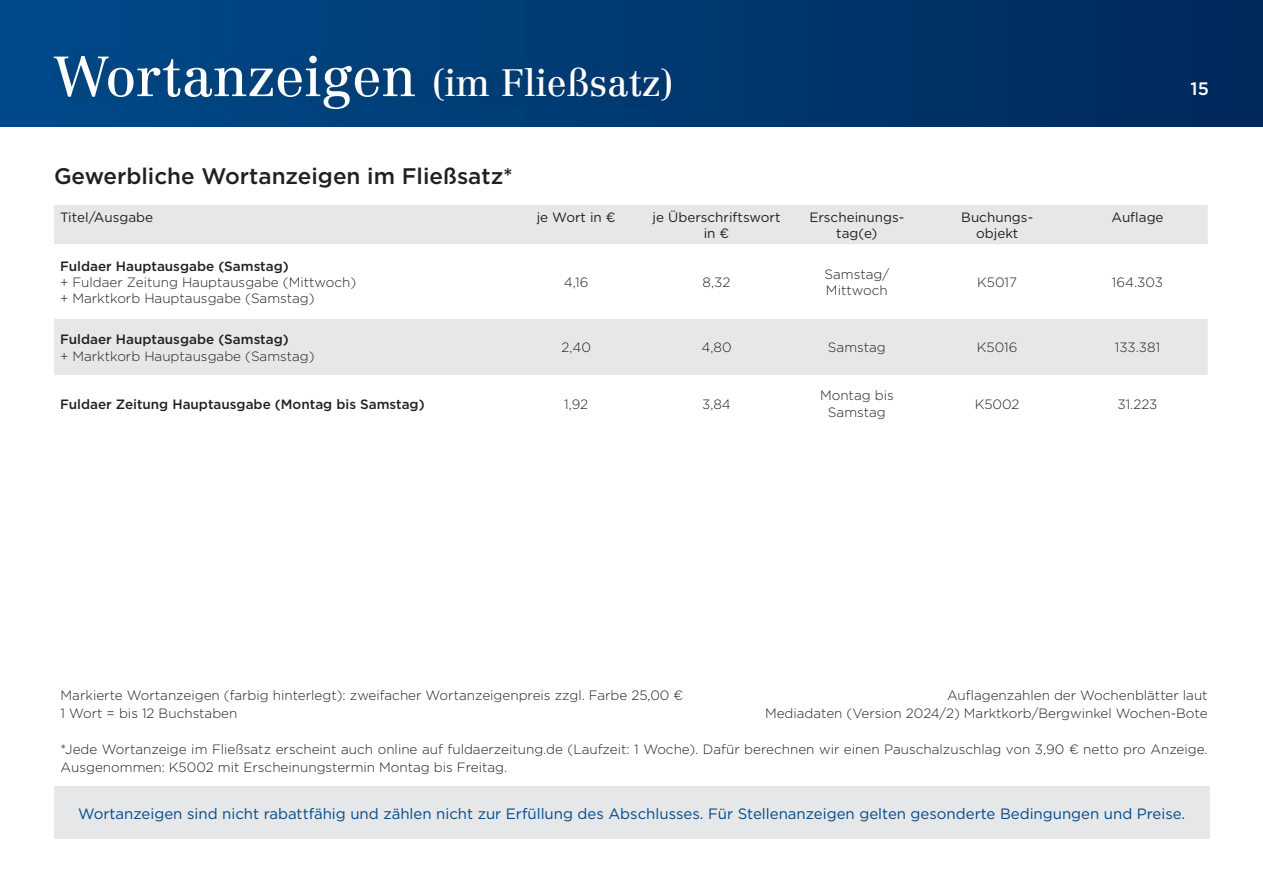
<style>
.page{position:relative;width:1263px;height:893px;background:#fff}
.page>*{position:absolute;margin:0;border:0;box-sizing:border-box;transform-origin:0 0}
.t1{font:37.5px "Centennial LT Pro";color:#fff}
.t2{font:500 22.5px "Gotham";color:#231f20}
.t3{font:500 18px "Gotham";color:#fff}
.t4{font:15px "Gotham";color:#004a8b}
.t5{font:300 13.5px/16.2px "Gotham";color:#231f20}
.t6{font:500 13.5px "Gotham";color:#231f20}
.t7{font:13.5px/16.2px "Gotham";color:#231f20;text-align:center}
.s1{font-size:55.5px}
</style>
<div class="page">
<div style="left:0;top:0;width:1262px;height:127px;background:linear-gradient(to right,#004b8b,#00295b)"></div>
<div style="left:43px;top:44px;width:643px;height:81px;background:#231f20;opacity:.25"></div>
<svg style="left:54px;top:205px;width:1154px;height:170px;fill:#e6e7e9"></svg>
<div style="left:54px;top:786px;width:1155px;height:53px;background:#e6e7e9"></div>
<h1 class="t1" style="left:54px;top:60px;width:621px"><span class="s1">Wortanzeigen</span> (im Fließsatz)</h1>
<h2 class="t2" style="left:54px;top:161px;width:460px">Gewerbliche Wortanzeigen im Fließsatz*</h2>
<p class="t7" style="left:60px;top:209px;width:95px">Titel/Ausgabe</p>
<p class="t7" style="left:537px;top:209px;width:80px">je Wort in €</p>
<p class="t7" style="left:653px;top:209px;width:129px">je Überschriftswort in €</p>
<p class="t7" style="left:809px;top:209px;width:96px">Erscheinungs&shy;tag(e)</p>
<p class="t7" style="left:961px;top:209px;width:73px">Buchungs&shy;objekt</p>
<p class="t7" style="left:1111px;top:209px;width:54px">Auflage</p>
<p class="t6" style="left:60px;top:257px;width:230px">Fuldaer Hauptausgabe (Samstag)</p>
<p class="t5" style="left:60px;top:274px;width:298px">+ Fuldaer Zeitung Hauptausgabe (Mittwoch) + Marktkorb Hauptausgabe (Samstag)</p>
<p class="t5" style="left:564px;top:274px;width:26px">4,16</p>
<p class="t5" style="left:703px;top:274px;width:29px">8,32</p>
<p class="t5" style="left:824px;top:266px;width:66px">Samstag/<br>Mittwoch</p>
<p class="t5" style="left:977px;top:274px;width:41px">K5017</p>
<p class="t5" style="left:1112px;top:274px;width:53px">164.303</p>
<p class="t6" style="left:60px;top:331px;width:230px">Fuldaer Hauptausgabe (Samstag)</p>
<p class="t5" style="left:60px;top:347px;width:256px">+ Marktkorb Hauptausgabe (Samstag)</p>
<p class="t5" style="left:561px;top:339px;width:31px">2,40</p>
<p class="t5" style="left:701px;top:339px;width:32px">4,80</p>
<p class="t5" style="left:828px;top:339px;width:59px">Samstag</p>
<p class="t5" style="left:977px;top:339px;width:42px">K5016</p>
<p class="t5" style="left:1115px;top:339px;width:47px">133.381</p>
<p class="t6" style="left:60px;top:395px;width:366px">Fuldaer Zeitung Hauptausgabe (Montag bis Samstag)</p>
<p class="t5" style="left:564px;top:395px;width:26px">1,92</p>
<p class="t5" style="left:702px;top:395px;width:30px">3,84</p>
<p class="t5" style="left:820px;top:387px;width:75px;text-align:center">Montag bis<br>Samstag</p>
<p class="t5" style="left:975px;top:395px;width:46px">K5002</p>
<p class="t5" style="left:1117px;top:395px;width:42px">31.223</p>
<h3 class="t3" style="left:1190px;top:77px;width:20px">15</h3>
<p class="t5" style="left:61px;top:685px;width:624px;line-height:18px">Markierte Wortanzeigen (farbig hinterlegt): zweifacher Wortanzeigenpreis zzgl. Farbe 25,00 €<br>1 Wort = bis 12 Buchstaben</p>
<p class="t5" style="left:61px;top:739px;width:1148px;line-height:18px">*Jede Wortanzeige im Fließsatz erscheint auch online auf fuldaerzeitung.de (Laufzeit: 1 Woche). Dafür berechnen wir einen Pauschalzuschlag von 3,90 € netto pro Anzeige.<br>Ausgenommen: K5002 mit Erscheinungstermin Montag bis Freitag.</p>
<p class="t4" style="left:78px;top:804px;width:1109px">Wortanzeigen sind nicht rabattfähig und zählen nicht zur Erfüllung des Abschlusses. Für Stellenanzeigen gelten gesonderte Bedingungen und Preise.</p>
<p class="t5" style="left:765px;top:685px;width:444px;line-height:18px;text-align:right">Auflagenzahlen der Wochenblätter laut<br>Mediadaten (Version 2024/2) Marktkorb/Bergwinkel Wochen-Bote</p>
</div>
